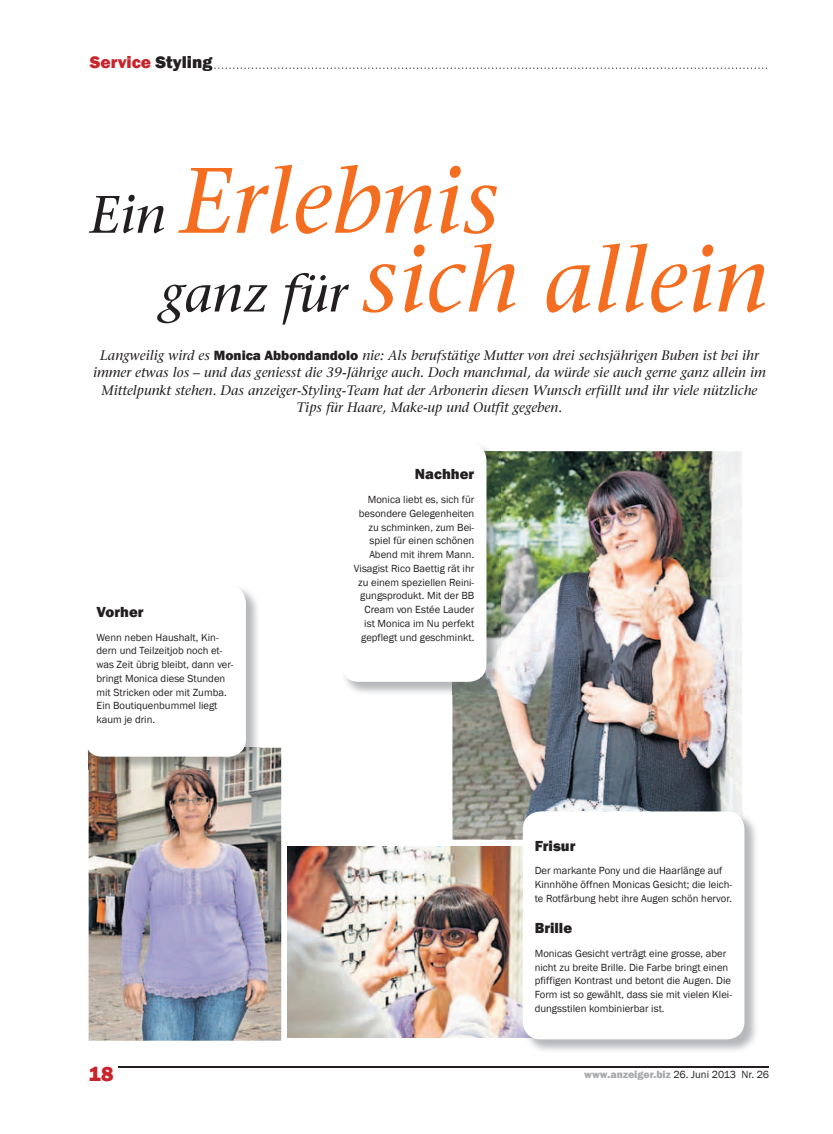
<style>
.page{position:relative;width:833px;height:1134px;background:#fff}
.page>*{position:absolute;margin:0;border:0;box-sizing:border-box;transform-origin:0 0}
.t1{font:italic 92.5px/78.8px "Stone Serif LT";color:#f36e21}
.t2{font:800 21.25px "Franklin Gothic";color:#c8242b}
.t3{font:800 17.5px "Franklin Gothic";color:#c8242b}
.t4{font:800 15px "Franklin Gothic";color:#231f20}
.t5{font:italic 13.75px/17.5px "Stone Serif";color:#231f20;text-align:center}
.t6{font:10.62px/13.8px "Franklin Gothic";color:#231f20}
.t7{font:800 10.62px "Franklin Gothic";color:#a8a9ad}
.s1{color:#231f20}
.s2{font-size:52.5px;color:#231f20}
.s3{font-family:"Franklin Gothic";font-weight:800;font-style:normal}
.s4{font-weight:400;color:#231f20}
</style>
<div class="page">
<hr style="left:119px;top:1066px;width:650px;height:2px;background:#231f20">
<svg style="left:214px;top:68px;width:553px;height:1px"></svg>
<img style="left:89px;top:748px;width:192px;height:293px">
<img style="left:452px;top:451px;width:290px;height:389px">
<img style="left:287px;top:847px;width:236px;height:191px">
<img style="left:523px;top:811px;width:233px;height:240px">
<div style="left:523px;top:811px;width:221px;height:228px;background:#fff;border-radius:18px"></div>
<img style="left:88px;top:588px;width:172px;height:182px">
<img style="left:89px;top:748px;width:171px;height:22px">
<div style="left:85px;top:585px;width:161px;height:172px;background:#fff;border-radius:18px"></div>
<img style="left:452px;top:451px;width:48px;height:244px">
<div style="left:341px;top:443px;width:145px;height:239px;background:#fff;border-radius:18px"></div>
<h3 class="t3" style="left:90px;top:51px;width:124px">Service <span class="s1">Styling</span></h3>
<h1 class="t1" style="left:160px;top:162px;width:609px;text-indent:-70px"><span class="s2">Ein</span> Erlebnis<br><span class="s2">ganz für</span> sich allein</h1>
<p class="t5" style="left:93px;top:346px;width:674px">Langweilig wird es <span class="s3">Monica Abbondandolo</span> nie: Als berufstätige Mutter von drei sechsjährigen Buben ist bei ihr immer etwas los – und das geniesst die 39-Jährige auch. Doch manchmal, da würde sie auch gerne ganz allein im Mittelpunkt stehen. Das anzeiger-Styling-Team hat der Arbonerin diesen Wunsch erfüllt und ihr viele nützliche Tips für Haare, Make-up und Outfit gegeben.</p>
<h3 class="t4" style="left:96px;top:602px;width:49px">Vorher</h3>
<p class="t6" style="left:96px;top:630px;width:138px">Wenn neben Haushalt, Kin&shy;dern und Teilzeitjob noch et&shy;was Zeit übrig bleibt, dann ver&shy;bringt Monica diese Stunden mit Stricken oder mit Zumba.<br>Ein Boutiquenbummel liegt kaum je drin.</p>
<h3 class="t4" style="left:415px;top:464px;width:61px">Nachher</h3>
<p class="t6" style="left:354px;top:493px;width:122px;text-align:right">Monica liebt es, sich für besondere Gelegenheiten zu schminken, zum Bei&shy;spiel für einen schönen<br>Abend mit ihrem Mann.<br>Visagist Rico Baettig rät ihr zu einem speziellen Reini&shy;gungsprodukt. Mit der BB<br>Cream von Estée Lauder ist Monica im Nu perfekt gepflegt und geschminkt.</p>
<h3 class="t4" style="left:535px;top:836px;width:42px">Frisur</h3>
<p class="t6" style="left:535px;top:864px;width:199px">Der markante Pony und die Haarlänge auf<br>Kinnhöhe öffnen Monicas Gesicht; die leich&shy;te Rotfärbung hebt ihre Augen schön hervor.</p>
<h3 class="t4" style="left:535px;top:918px;width:39px">Brille</h3>
<p class="t6" style="left:535px;top:947px;width:199px">Monicas Gesicht verträgt eine grosse, aber nicht zu breite Brille. Die Farbe bringt einen pfiffigen Kontrast und betont die Augen. Die Form ist so gewählt, dass sie mit vielen Klei&shy;dungsstilen kombinierbar ist.</p>
<h2 class="t2" style="left:88px;top:1060px;width:27px">18</h2>
<p class="t7" style="left:584px;top:1067px;width:186px">www.anzeiger.biz <span class="s4">26. Juni 2013 Nr. 26</span></p>
</div>
